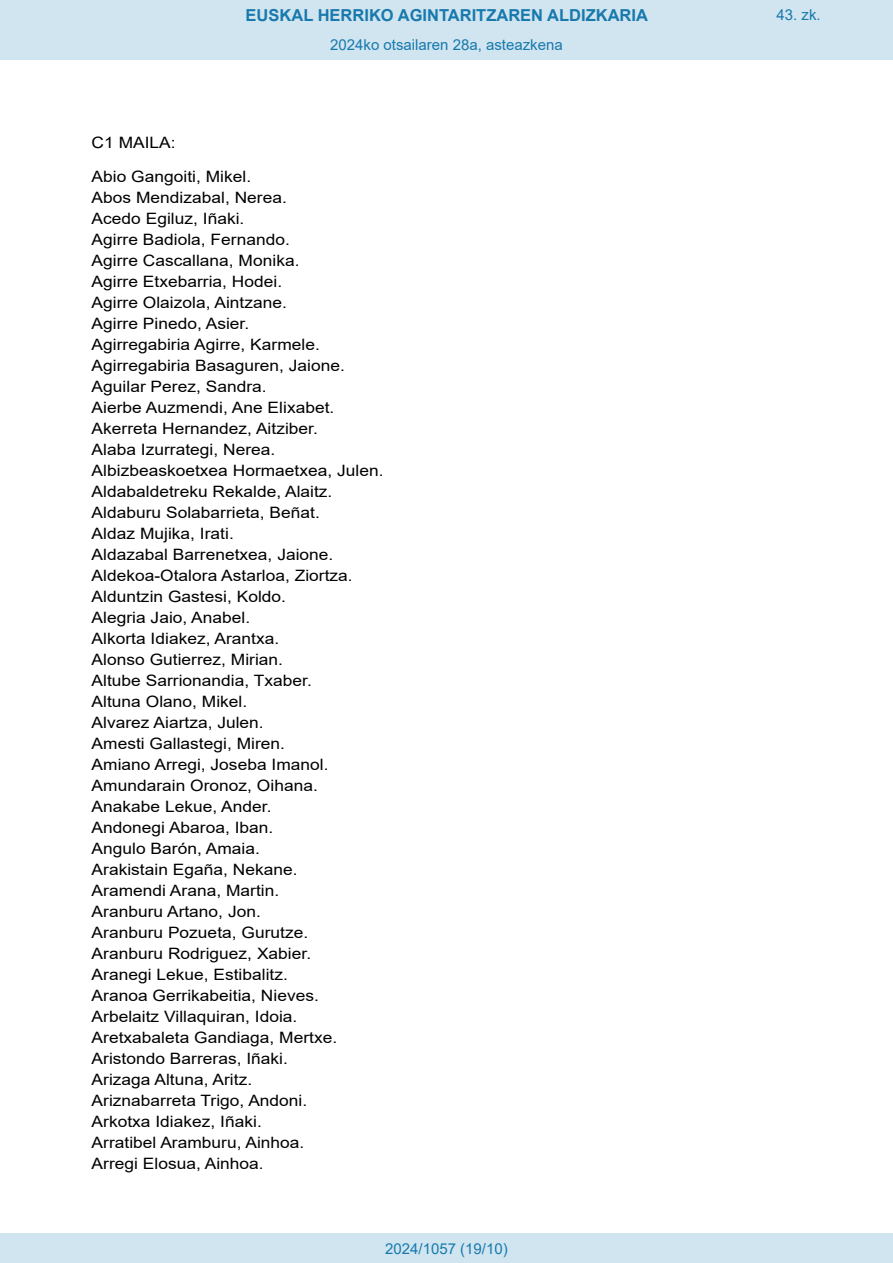
<style>
.page{position:relative;width:893px;height:1263px;background:#fff}
.page>*{position:absolute;margin:0;border:0;box-sizing:border-box;transform-origin:0 0}
.t1{font:700 16.5px "Arial";color:#1879ad}
.BOPVLista{font:15.6px "Arial";color:#000;scale:1.11 1}
.BOPVDetalle{font:15.6px "Arial";color:#000;scale:1.11 1}
.Paginacion_Centro{font:15px "Arial";color:#1879ad}
</style>
<div class="page">
<div style="left:0;top:0;width:893px;height:60px;background:#d0e5f0"></div>
<div style="left:0;top:1233px;width:893px;height:30px;background:#d0e5f0"></div>
<p class="t1" style="left:246px;top:3px;width:404px">EUSKAL HERRIKO AGINTARITZAREN ALDIZKARIA</p>
<p class="Paginacion_Centro" style="left:330px;top:35px;width:234px">2024ko otsailaren 28a, asteazkena</p>
<p class="BOPVDetalle" style="left:92px;top:132px;width:77px">C1 MAILA:</p>
<p class="BOPVLista" style="left:92px;top:166px;width:145px">Abio Gangoiti, Mikel.</p>
<p class="BOPVLista" style="left:92px;top:187px;width:177px">Abos Mendizabal, Nerea.</p>
<p class="BOPVLista" style="left:92px;top:208px;width:139px">Acedo Egiluz, Iñaki.</p>
<p class="BOPVLista" style="left:92px;top:229px;width:180px">Agirre Badiola, Fernando.</p>
<p class="BOPVLista" style="left:92px;top:250px;width:189px">Agirre Cascallana, Monika.</p>
<p class="BOPVLista" style="left:92px;top:271px;width:173px">Agirre Etxebarria, Hodei.</p>
<p class="BOPVLista" style="left:92px;top:292px;width:178px">Agirre Olaizola, Aintzane.</p>
<p class="BOPVLista" style="left:92px;top:313px;width:144px">Agirre Pinedo, Asier.</p>
<p class="BOPVLista" style="left:92px;top:334px;width:207px">Agirregabiria Agirre, Karmele.</p>
<p class="BOPVLista" style="left:92px;top:355px;width:230px">Agirregabiria Basaguren, Jaione.</p>
<p class="BOPVLista" style="left:92px;top:376px;width:159px">Aguilar Perez, Sandra.</p>
<p class="BOPVLista" style="left:92px;top:397px;width:220px">Aierbe Auzmendi, Ane Elixabet.</p>
<p class="BOPVLista" style="left:92px;top:418px;width:205px">Akerreta Hernandez, Aitziber.</p>
<p class="BOPVLista" style="left:92px;top:439px;width:167px">Alaba Izurrategi, Nerea.</p>
<p class="BOPVLista" style="left:92px;top:460px;width:265px">Albizbeaskoetxea Hormaetxea, Julen.</p>
<p class="BOPVLista" style="left:92px;top:481px;width:218px">Aldabaldetreku Rekalde, Alaitz.</p>
<p class="BOPVLista" style="left:92px;top:502px;width:207px">Aldaburu Solabarrieta, Beñat.</p>
<p class="BOPVLista" style="left:92px;top:523px;width:130px">Aldaz Mujika, Irati.</p>
<p class="BOPVLista" style="left:92px;top:544px;width:219px">Aldazabal Barrenetxea, Jaione.</p>
<p class="BOPVLista" style="left:92px;top:565px;width:237px">Aldekoa-Otalora Astarloa, Ziortza.</p>
<p class="BOPVLista" style="left:92px;top:586px;width:177px">Alduntzin Gastesi, Koldo.</p>
<p class="BOPVLista" style="left:92px;top:607px;width:144px">Alegria Jaio, Anabel.</p>
<p class="BOPVLista" style="left:92px;top:628px;width:171px">Alkorta Idiakez, Arantxa.</p>
<p class="BOPVLista" style="left:92px;top:649px;width:174px">Alonso Gutierrez, Mirian.</p>
<p class="BOPVLista" style="left:92px;top:670px;width:200px">Altube Sarrionandia, Txaber.</p>
<p class="BOPVLista" style="left:92px;top:691px;width:142px">Altuna Olano, Mikel.</p>
<p class="BOPVLista" style="left:92px;top:712px;width:157px">Alvarez Aiartza, Julen.</p>
<p class="BOPVLista" style="left:92px;top:733px;width:176px">Amesti Gallastegi, Miren.</p>
<p class="BOPVLista" style="left:92px;top:754px;width:215px">Amiano Arregi, Joseba Imanol.</p>
<p class="BOPVLista" style="left:92px;top:775px;width:205px">Amundarain Oronoz, Oihana.</p>
<p class="BOPVLista" style="left:92px;top:796px;width:164px">Anakabe Lekue, Ander.</p>
<p class="BOPVLista" style="left:92px;top:817px;width:165px">Andonegi Abaroa, Iban.</p>
<p class="BOPVLista" style="left:92px;top:838px;width:153px">Angulo Barón, Amaia.</p>
<p class="BOPVLista" style="left:92px;top:859px;width:187px">Arakistain Egaña, Nekane.</p>
<p class="BOPVLista" style="left:92px;top:880px;width:170px">Aramendi Arana, Martin.</p>
<p class="BOPVLista" style="left:92px;top:901px;width:154px">Aranburu Artano, Jon.</p>
<p class="BOPVLista" style="left:92px;top:922px;width:197px">Aranburu Pozueta, Gurutze.</p>
<p class="BOPVLista" style="left:92px;top:943px;width:199px">Aranburu Rodriguez, Xabier.</p>
<p class="BOPVLista" style="left:92px;top:964px;width:178px">Aranegi Lekue, Estibalitz.</p>
<p class="BOPVLista" style="left:92px;top:985px;width:206px">Aranoa Gerrikabeitia, Nieves.</p>
<p class="BOPVLista" style="left:92px;top:1006px;width:187px">Arbelaitz Villaquiran, Idoia.</p>
<p class="BOPVLista" style="left:92px;top:1027px;width:223px">Aretxabaleta Gandiaga, Mertxe.</p>
<p class="BOPVLista" style="left:92px;top:1048px;width:178px">Aristondo Barreras, Iñaki.</p>
<p class="BOPVLista" style="left:92px;top:1069px;width:146px">Arizaga Altuna, Aritz.</p>
<p class="BOPVLista" style="left:92px;top:1090px;width:196px">Ariznabarreta Trigo, Andoni.</p>
<p class="BOPVLista" style="left:92px;top:1111px;width:155px">Arkotxa Idiakez, Iñaki.</p>
<p class="BOPVLista" style="left:92px;top:1132px;width:193px">Arratibel Aramburu, Ainhoa.</p>
<p class="BOPVLista" style="left:92px;top:1153px;width:157px">Arregi Elosua, Ainhoa.</p>
<p class="Paginacion_Centro" style="left:385px;top:1238px;width:124px">2024/1057 (19/10)</p>
<p class="Paginacion_Centro" style="left:776px;top:5px;width:46px">43. zk.</p>
</div>
